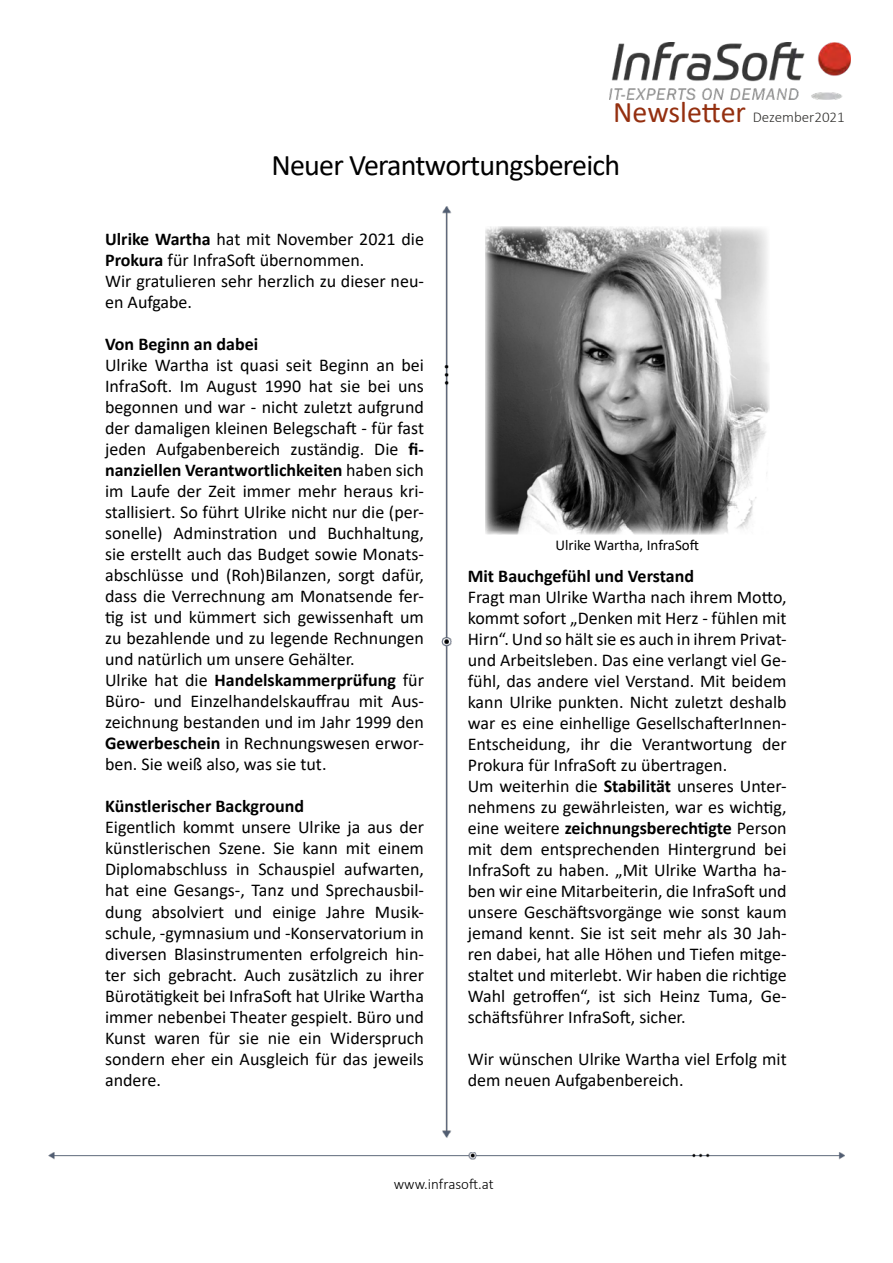
<style>
.page{position:relative;width:893px;height:1263px;background:#fff}
.page>*{position:absolute;margin:0;border:0;box-sizing:border-box;transform-origin:0 0}
.t1{font:30px "Calibri";letter-spacing:-.025em;color:#000}
.t2{font:18px/21px "Calibri";color:#000}
.t3{font:700 18px "Calibri";color:#000}
.t4{font:300 15px "Calibri";color:#32312f}
.t5{font:15px "Calibri";color:#000}
.t6{font:300 15px "Calibri";color:#000}
.s1{font-weight:400;font-size:30px;color:#942f0f}
.s2{font-weight:700}
</style>
<div class="page">
<img style="left:609px;top:43px;width:241px;height:57px">
<img style="left:49px;top:1152px;width:795px;height:8px">
<img style="left:441px;top:206px;width:10px;height:932px">
<img style="left:485px;top:227px;width:284px;height:307px">
<p class="t4" style="left:613px;top:108px;width:233px"><span class="s1">Newsletter</span> Dezember2021</p>
<h1 class="t1" style="left:271px;top:145px;width:350px">Neuer Verantwortungsbereich</h1>
<p class="t2" style="left:105px;top:228px;width:320px"><span class="s2">Ulrike Wartha</span> hat mit November 2021 die<br><span class="s2">Prokura</span> für InfraSoft übernommen.<br>Wir gratulieren sehr herzlich zu dieser neu&shy;en Aufgabe.</p>
<p class="t3" style="left:105px;top:332px;width:155px">Von Beginn an dabei</p>
<p class="t2" style="left:105px;top:354px;width:320px">Ulrike Wartha ist quasi seit Beginn an bei InfraSoft. Im August 1990 hat sie bei uns begonnen und war - nicht zuletzt aufgrund der damaligen kleinen Belegschaft - für fast jeden Aufgabenbereich zuständig. Die <span class="s2">fi&shy;nanziellen Verantwortlichkeiten</span> haben sich im Laufe der Zeit immer mehr heraus kri&shy;stallisiert. So führt Ulrike nicht nur die (per&shy;sonelle) Adminstration und Buchhaltung, sie erstellt auch das Budget sowie Monats&shy;abschlüsse und (Roh)Bilanzen, sorgt dafür, dass die Verrechnung am Monatsende fer&shy;tig ist und kümmert sich gewissenhaft um zu bezahlende und zu legende Rechnungen und natürlich um unsere Gehälter.<br>Ulrike hat die <span class="s2">Handelskammerprüfung</span> für Büro- und Einzelhandelskauffrau mit Aus&shy;zeichnung bestanden und im Jahr 1999 den <span class="s2">Gewerbeschein</span> in Rechnungswesen erwor&shy;ben. Sie weiß also, was sie tut.</p>
<p class="t3" style="left:105px;top:794px;width:200px">Künstlerischer Background</p>
<p class="t2" style="left:105px;top:816px;width:320px;text-align:justify">Eigentlich kommt unsere Ulrike ja aus der künstlerischen Szene. Sie kann mit einem Diplomabschluss in Schauspiel aufwarten, hat eine Gesangs-, Tanz und Sprechausbil&shy;dung absolviert und einige Jahre Musik&shy;schule, -gymnasium und -Konservatorium in diversen Blasinstrumenten erfolgreich hin&shy;ter sich gebracht. Auch zusätzlich zu ihrer Bürotätigkeit bei InfraSoft hat Ulrike Wartha immer nebenbei Theater gespielt. Büro und Kunst waren für sie nie ein Widerspruch sondern eher ein Ausgleich für das jeweils andere.</p>
<p class="t5" style="left:555px;top:535px;width:145px">Ulrike Wartha, InfraSoft</p>
<p class="t3" style="left:468px;top:563px;width:228px">Mit Bauchgefühl und Verstand</p>
<p class="t2" style="left:468px;top:586px;width:320px">Fragt man Ulrike Wartha nach ihrem Motto, kommt sofort „Denken mit Herz - fühlen mit Hirn“. Und so hält sie es auch in ihrem Privat&shy;und Arbeitsleben. Das eine verlangt viel Ge&shy;fühl, das andere viel Verstand. Mit beidem kann Ulrike punkten. Nicht zuletzt deshalb war es eine einhellige GesellschafterInnen-Entscheidung, ihr die Verantwortung der Prokura für InfraSoft zu übertragen.<br>Um weiterhin die <span class="s2">Stabilität</span> unseres Unter&shy;nehmens zu gewährleisten, war es wichtig, eine weitere <span class="s2">zeichnungsberechtigte</span> Person mit dem entsprechenden Hintergrund bei InfraSoft zu haben. „Mit Ulrike Wartha ha&shy;ben wir eine Mitarbeiterin, die InfraSoft und unsere Geschäftsvorgänge wie sonst kaum jemand kennt. Sie ist seit mehr als 30 Jah&shy;ren dabei, hat alle Höhen und Tiefen mitge&shy;staltet und miterlebt. Wir haben die richtige Wahl getroffen“, ist sich Heinz Tuma, Ge&shy;schäftsführer InfraSoft, sicher.</p>
<p class="t2" style="left:468px;top:1048px;width:320px">Wir wünschen Ulrike Wartha viel Erfolg mit dem neuen Aufgabenbereich.</p>
<p class="t6" style="left:394px;top:1174px;width:101px">www.infrasoft.at</p>
</div>
